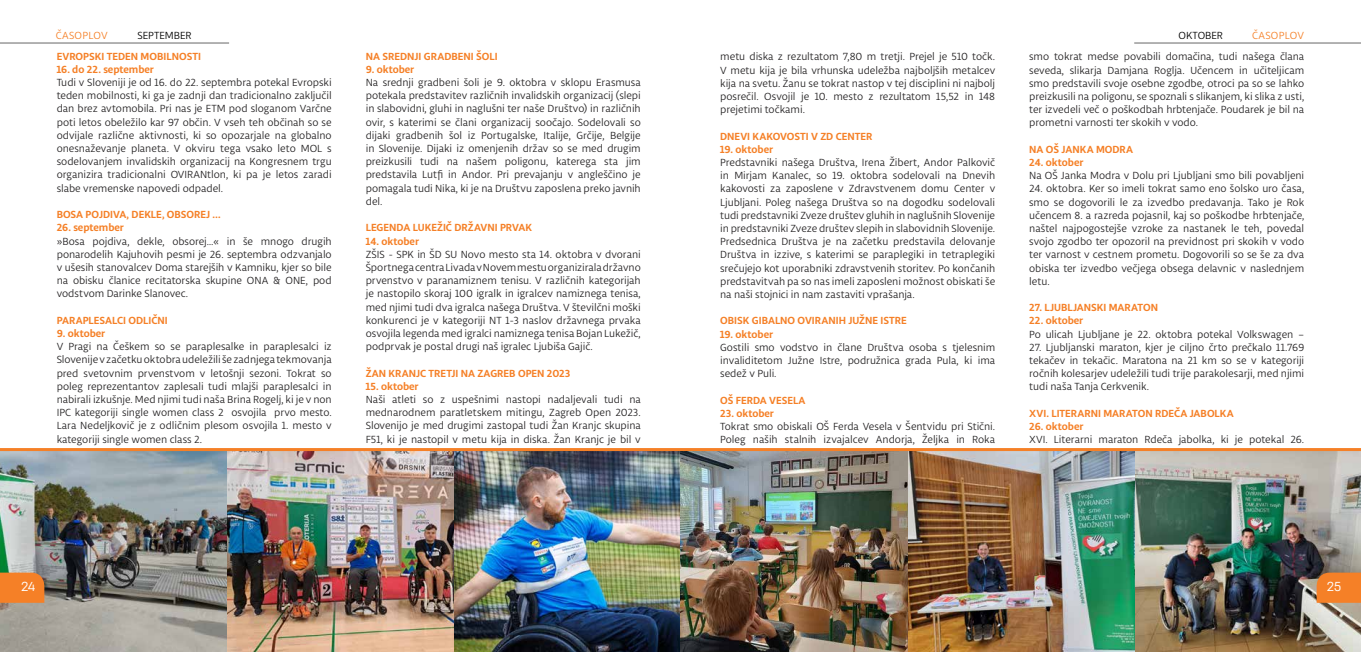
<style>
.page{position:relative;width:1361px;height:652px;background:#fff}
.page>*{position:absolute;margin:0;border:0;box-sizing:border-box;transform-origin:0 0}
.t1{font:300 13px "Antartida";color:#fff}
.t2{font:11px/13.2px "Libertad";letter-spacing:-.005em;color:#232122;text-align:justify}
.t3{font:700 11px "Libertad";color:#f58027}
.t4{font:11px "Libertad";letter-spacing:.025em;color:#f58027}
.t5{font:11px "Libertad";color:#000}
</style>
<div class="page">
<img style="left:0;top:451px;width:1361px;height:201px">
<svg style="left:0;top:573px;width:44px;height:30px"></svg>
<hr style="left:0;top:43px;width:229px;height:1px;background:#666">
<hr style="left:1134px;top:43px;width:227px;height:1px;background:#666">
<svg style="left:1316px;top:573px;width:45px;height:30px"></svg>
<hr style="left:0;top:448px;width:1361px;height:3px;background:#f58027">
<p class="t4" style="left:56px;top:29px;width:53px">ČASOPLOV</p>
<p class="t4" style="left:1252px;top:29px;width:53px">ČASOPLOV</p>
<p class="t2" style="left:720px;top:50px;width:276px">metu diska z rezultatom 7,80 m tretji. Prejel je 510 točk.<br>V metu kija je bila vrhunska udeležba najboljših metalcev kija na svetu. Žanu se tokrat nastop v tej disciplini ni najbolj posrečil. Osvojil je 10. mesto z rezultatom 15,52 in 148 prejetimi točkami.</p>
<p class="t3" style="left:720px;top:128px;width:154px">DNEVI KAKOVOSTI V ZD CENTER</p>
<p class="t3" style="left:720px;top:142px;width:54px">19. oktober</p>
<p class="t2" style="left:720px;top:156px;width:276px">Predstavniki našega Društva, Irena Žibert, Andor Palkovič in Mirjam Kanalec, so 19. oktobra sodelovali na Dnevih kakovosti za zaposlene v Zdravstvenem domu Center v Ljubljani. Poleg našega Društva so na dogodku sodelovali tudi predstavniki Zveze društev gluhih in naglušnih Slovenije in predstavniki Zveze društev slepih in slabovidnih Slovenije.<br>Predsednica Društva je na začetku predstavila delovanje Društva in izzive, s katerimi se paraplegiki in tetraplegiki srečujejo kot uporabniki zdravstvenih storitev. Po končanih predstavitvah pa so nas imeli zaposleni možnost obiskati še na naši stojnici in nam zastaviti vprašanja.</p>
<p class="t3" style="left:720px;top:313px;width:188px">OBISK GIBALNO OVIRANIH JUŽNE ISTRE</p>
<p class="t3" style="left:720px;top:326px;width:54px">19. oktober</p>
<p class="t2" style="left:720px;top:340px;width:276px">Gostili smo vodstvo in člane Društva osoba s tjelesnim invaliditetom Južne Istre, podružnica grada Pula, ki ima sedež v Puli.</p>
<p class="t3" style="left:720px;top:392px;width:87px">OŠ FERDA VESELA</p>
<p class="t3" style="left:720px;top:406px;width:55px">23. oktober</p>
<p class="t2" style="left:720px;top:420px;width:276px">Tokrat smo obiskali OŠ Ferda Vesela v Šentvidu pri Stični.<br>Poleg naših stalnih izvajalcev Andorja, Željka in Roka</p>
<p class="t5" style="left:138px;top:29px;width:55px">SEPTEMBER</p>
<p class="t5" style="left:1178px;top:29px;width:46px">OKTOBER</p>
<p class="t3" style="left:366px;top:49px;width:133px">NA SREDNJI GRADBENI ŠOLI</p>
<p class="t3" style="left:366px;top:62px;width:50px">9. oktober</p>
<p class="t2" style="left:366px;top:76px;width:276px">Na srednji gradbeni šoli je 9. oktobra v sklopu Erasmusa potekala predstavitev različnih invalidskih organizacij (slepi in slabovidni, gluhi in naglušni ter naše Društvo) in različnih ovir, s katerimi se člani organizacij soočajo. Sodelovali so dijaki gradbenih šol iz Portugalske, Italije, Grčije, Belgije in Slovenije. Dijaki iz omenjenih držav so se med drugim preizkusili tudi na našem poligonu, katerega sta jim predstavila Lutfi in Andor. Pri prevajanju v angleščino je pomagala tudi Nika, ki je na Društvu zaposlena preko javnih del.</p>
<p class="t3" style="left:366px;top:220px;width:168px">LEGENDA LUKEŽIČ DRŽAVNI PRVAK</p>
<p class="t3" style="left:366px;top:233px;width:55px">14. oktober</p>
<p class="t2" style="left:366px;top:247px;width:276px">ZŠIS - SPK in ŠD SU Novo mesto sta 14. oktobra v dvorani Športnega centra Livada v Novem mestu organizirala državno prvenstvo v paranamiznem tenisu. V različnih kategorijah je nastopilo skoraj 100 igralk in igralcev namiznega tenisa, med njimi tudi dva igralca našega Društva. V številčni moški konkurenci je v kategoriji NT 1-3 naslov državnega prvaka osvojila legenda med igralci namiznega tenisa Bojan Lukežič, podprvak je postal drugi naš igralec Ljubiša Gajič.</p>
<p class="t3" style="left:366px;top:365px;width:206px">ŽAN KRANJC TRETJI NA ZAGREB OPEN 2023</p>
<p class="t3" style="left:366px;top:379px;width:54px">15. oktober</p>
<p class="t2" style="left:366px;top:392px;width:276px">Naši atleti so z uspešnimi nastopi nadaljevali tudi na mednarodnem paratletskem mitingu, Zagreb Open 2023.<br>Slovenijo je med drugimi zastopal tudi Žan Kranjc skupina F51, ki je nastopil v metu kija in diska. Žan Kranjc je bil v</p>
<p class="t2" style="left:1029px;top:50px;width:276px">smo tokrat medse povabili domačina, tudi našega člana seveda, slikarja Damjana Roglja. Učencem in učiteljicam smo predstavili svoje osebne zgodbe, otroci pa so se lahko preizkusili na poligonu, se spoznali s slikanjem, ki slika z usti, ter izvedeli več o poškodbah hrbtenjače. Poudarek je bil na prometni varnosti ter skokih v vodo.</p>
<p class="t3" style="left:1029px;top:142px;width:105px">NA OŠ JANKA MODRA</p>
<p class="t3" style="left:1029px;top:155px;width:56px">24. oktober</p>
<p class="t2" style="left:1029px;top:169px;width:276px">Na OŠ Janka Modra v Dolu pri Ljubljani smo bili povabljeni</p>
<p class="t2" style="left:1029px;top:182px;width:276px">24. oktobra. Ker so imeli tokrat samo eno šolsko uro časa, smo se dogovorili le za izvedbo predavanja. Tako je Rok učencem 8. a razreda pojasnil, kaj so poškodbe hrbtenjače, naštel najpogostejše vzroke za nastanek le teh, povedal svojo zgodbo ter opozoril na previdnost pri skokih v vodo ter varnost v cestnem prometu. Dogovorili so se še za dva obiska ter izvedbo večjega obsega delavnic v naslednjem letu.</p>
<p class="t3" style="left:1029px;top:300px;width:130px">27. LJUBLJANSKI MARATON</p>
<p class="t3" style="left:1029px;top:313px;width:55px">22. oktober</p>
<p class="t2" style="left:1029px;top:327px;width:276px">Po ulicah Ljubljane je 22. oktobra potekal Volkswagen –</p>
<p class="t2" style="left:1029px;top:340px;width:276px">27. Ljubljanski maraton, kjer je ciljno črto prečkalo 11.769 tekačev in tekačic. Maratona na 21 km so se v kategoriji ročnih kolesarjev udeležili tudi trije parakolesarji, med njimi tudi naša Tanja Cerkvenik.</p>
<p class="t3" style="left:1029px;top:406px;width:206px">XVI. LITERARNI MARATON RDEČA JABOLKA</p>
<p class="t3" style="left:1029px;top:419px;width:56px">26. oktober</p>
<p class="t2" style="left:1029px;top:433px;width:276px">XVI. Literarni maraton Rdeča jabolka, ki je potekal 26.</p>
<p class="t3" style="left:57px;top:49px;width:146px">EVROPSKI TEDEN MOBILNOSTI</p>
<p class="t3" style="left:57px;top:62px;width:99px">16. do 22. september</p>
<p class="t2" style="left:57px;top:76px;width:276px">Tudi v Sloveniji je od 16. do 22. septembra potekal Evropski teden mobilnosti, ki ga je zadnji dan tradicionalno zaključil dan brez avtomobila. Pri nas je ETM pod sloganom Varčne poti letos obeležilo kar 97 občin. V vseh teh občinah so se odvijale različne aktivnosti, ki so opozarjale na globalno onesnaževanje planeta. V okviru tega vsako leto MOL s sodelovanjem invalidskih organizacij na Kongresnem trgu organizira tradicionalni OVIRANtlon, ki pa je letos zaradi slabe vremenske napovedi odpadel.</p>
<p class="t3" style="left:57px;top:207px;width:166px">BOSA POJDIVA, DEKLE, OBSOREJ …</p>
<p class="t3" style="left:57px;top:220px;width:69px">26. september</p>
<p class="t2" style="left:57px;top:234px;width:276px">»Bosa pojdiva, dekle, obsorej…« in še mnogo drugih ponarodelih Kajuhovih pesmi je 26. septembra odzvanjalo v ušesih stanovalcev Doma starejših v Kamniku, kjer so bile na obisku članice recitatorska skupine ONA &amp; ONE, pod vodstvom Darinke Slanovec.</p>
<p class="t3" style="left:57px;top:313px;width:112px">PARAPLESALCI ODLIČNI</p>
<p class="t3" style="left:57px;top:326px;width:50px">9. oktober</p>
<p class="t2" style="left:57px;top:340px;width:276px">V Pragi na Češkem so se paraplesalke in paraplesalci iz Slovenije v začetku oktobra udeležili še zadnjega tekmovanja pred svetovnim prvenstvom v letošnji sezoni. Tokrat so poleg reprezentantov zaplesali tudi mlajši paraplesalci in nabirali izkušnje. Med njimi tudi naša Brina Rogelj, ki je v non IPC kategoriji single women class 2 osvojila prvo mesto.<br>Lara Nedeljkovič je z odličnim plesom osvojila 1. mesto v kategoriji single women class 2.</p>
<p class="t1" style="left:21px;top:580px;width:16px">24</p>
<p class="t1" style="left:1327px;top:580px;width:16px">25</p>
</div>
